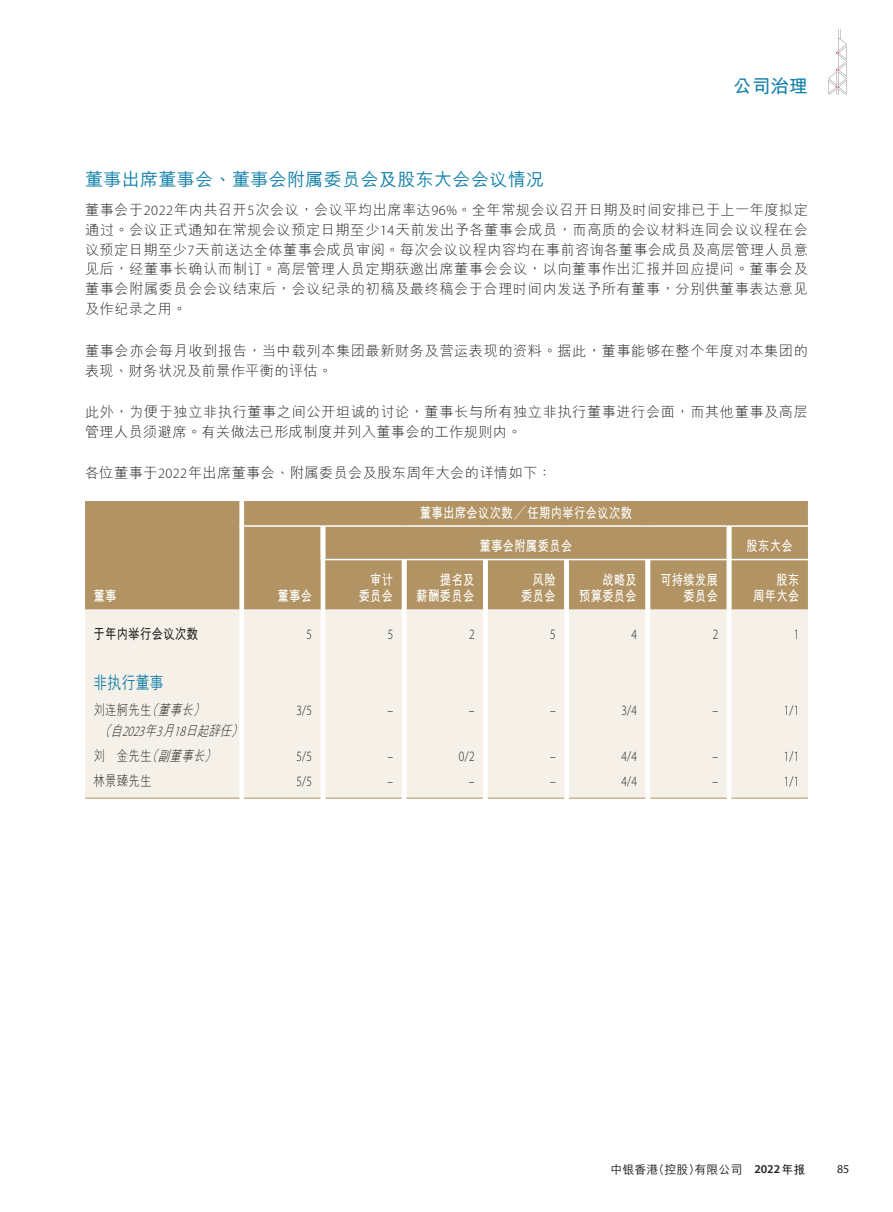
<style>
.page{position:relative;width:893px;height:1212px;background:#fff}
.page>*{position:absolute;margin:0;border:0;box-sizing:border-box;transform-origin:0 0}
.t1{font:700 18.75px "M Hei HKS";color:#1581aa}
.t2{font:500 18px "M Hei HKS";letter-spacing:.02em;color:#1581aa}
.t3{font:500 17.25px "M Hei HKS";letter-spacing:.02em;color:#1581aa;scale:.8 1}
.t4{font:300 14.25px/20px "M Hei HKS";letter-spacing:.035em;color:#231f20}
.t5{font:700 14.25px/16.5px "M Hei HKS";letter-spacing:.02em;color:#fff;text-align:right;scale:.8 1}
.t6{font:300 14.25px "Myriad Pro";color:#231f20;scale:.8 1}
.t7{font:italic 300 14.25px/21px "M Hei HKS";color:#231f20;scale:.8 1}
.t8{font:700 14.25px "M Hei HKS";letter-spacing:.02em;color:#231f20;scale:.8 1}
.t9{font:300 14.25px "M Hei HKS";letter-spacing:.035em;color:#231f20;scale:.8 1}
.t10{font:500 12px "M Hei HKS";color:#231f20}
.t11{font:12px "Myriad Pro";color:#231f20}
.s1{font-family:"Myriad Pro"}
.s2{font-style:normal}
.s3{font-family:"Myriad Pro";font-weight:600}
.s4{font-weight:700}
</style>
<div class="page">
<svg style="left:828px;top:29px;width:19px;height:65px"></svg>
<div style="left:85px;top:501px;width:723px;height:109px;background:#b29464"></div>
<div style="left:85px;top:610px;width:723px;height:188px;background:#f5f1e9"></div>
<hr style="left:731px;top:559px;width:77px;height:1px;background:#fff">
<hr style="left:244px;top:525px;width:77px;height:2px;background:#fff">
<hr style="left:731px;top:525px;width:77px;height:2px;background:#fff">
<svg style="left:321px;top:525px;width:410px;height:85px;background:#b89d71"></svg>
<hr style="left:85px;top:798px;width:154px;height:1px;background:#b29464">
<hr style="left:244px;top:798px;width:77px;height:1px;background:#b29464">
<hr style="left:325px;top:798px;width:77px;height:1px;background:#b29464">
<hr style="left:406px;top:798px;width:77px;height:1px;background:#b29464">
<hr style="left:488px;top:798px;width:76px;height:1px;background:#b29464">
<hr style="left:569px;top:798px;width:76px;height:1px;background:#b29464">
<hr style="left:650px;top:798px;width:77px;height:1px;background:#b29464">
<hr style="left:731px;top:798px;width:77px;height:1px;background:#b29464">
<h1 class="t1" style="left:733px;top:73px;width:76px">公司治理</h1>
<p class="t2" style="left:85px;top:166px;width:461px">董事出席董事會、董事會附屬委員會及股東大會會議情況</p>
<p class="t4" style="left:85px;top:199px;width:725px;text-align:justify">董事會於<span class="s1">2022</span>年內共召開<span class="s1">5</span>次會議，會議平均出席率達<span class="s1">96%</span>。全年常規會議召開日期及時間安排已於上一年度擬定通過。會議正式通知在常規會議預定日期至少<span class="s1">14</span>天前發出予各董事會成員，而高質的會議材料連同會議議程在會議預定日期至少<span class="s1">7</span>天前送達全體董事會成員審閱。每次會議議程內容均在事前咨詢各董事會成員及高層管理人員意見後，經董事長確認而制訂。高層管理人員定期獲邀出席董事會會議，以向董事作出匯報並回應提問。董事會及董事會附屬委員會會議結束後，會議紀錄的初稿及最終稿會於合理時間內發送予所有董事，分別供董事表達意見及作紀錄之用。</p>
<p class="t4" style="left:85px;top:340px;width:724px">董事會亦會每月收到報告，當中載列本集團最新財務及營運表現的資料。據此，董事能夠在整個年度對本集團的表現、財務狀況及前景作平衡的評估。</p>
<p class="t4" style="left:85px;top:401px;width:724px">此外，為便於獨立非執行董事之間公開坦誠的討論，董事長與所有獨立非執行董事進行會面，而其他董事及高層管理人員須避席。有關做法已形成制度並列入董事會的工作規則內。</p>
<p class="t4" style="left:85px;top:462px;width:468px">各位董事於<span class="s1">2022</span>年出席董事會、附屬委員會及股東週年大會的詳情如下：</p>
<p class="t5" style="left:420px;top:503px;width:267px">董事出席會議次數╱任期內舉行會議次數</p>
<p class="t5" style="left:480px;top:537px;width:118px">董事會附屬委員會</p>
<p class="t5" style="left:746px;top:537px;width:59px">股東大會</p>
<p class="t5" style="left:94px;top:587px;width:30px">董事</p>
<p class="t5" style="left:277px;top:587px;width:45px">董事會</p>
<p class="t5" style="left:359px;top:570px;width:45px">審計委員會</p>
<p class="t5" style="left:417px;top:570px;width:74px">提名及<br>薪酬委員會</p>
<p class="t5" style="left:521px;top:570px;width:45px">風險委員會</p>
<p class="t5" style="left:579px;top:570px;width:74px">戰略及<br>預算委員會</p>
<p class="t5" style="left:660px;top:570px;width:74px">可持續發展委員會</p>
<p class="t5" style="left:753px;top:570px;width:59px">股東<br>週年大會</p>
<p class="t8" style="left:94px;top:623px;width:132px">於年內舉行會議次數</p>
<p class="t6" style="left:307px;top:626px;width:8px">5</p>
<p class="t6" style="left:388px;top:626px;width:8px">5</p>
<p class="t6" style="left:469px;top:626px;width:8px">2</p>
<p class="t6" style="left:550px;top:626px;width:8px">5</p>
<p class="t6" style="left:631px;top:626px;width:8px">4</p>
<p class="t6" style="left:713px;top:626px;width:8px">2</p>
<p class="t6" style="left:794px;top:626px;width:8px">1</p>
<p class="t3" style="left:94px;top:670px;width:89px">非執行董事</p>
<p class="t7" style="left:99px;top:698px;width:186px;text-indent:-6px"><span class="s2">劉連舸先生</span>（董事長）<br>（自<span class="s1">2023</span>年<span class="s1">3</span>月<span class="s1">18</span>日起辭任）</p>
<p class="t6" style="left:296px;top:702px;width:21px">3/5</p>
<p class="t6" style="left:388px;top:702px;width:9px">–</p>
<p class="t6" style="left:469px;top:702px;width:9px">–</p>
<p class="t6" style="left:550px;top:702px;width:9px">–</p>
<p class="t6" style="left:621px;top:702px;width:21px">3/4</p>
<p class="t6" style="left:712px;top:702px;width:9px">–</p>
<p class="t6" style="left:784px;top:702px;width:21px">1/1</p>
<p class="t7" style="left:94px;top:745px;width:161px"><span class="s2">劉 金先生</span>（副董事長）</p>
<p class="t6" style="left:296px;top:748px;width:21px">5/5</p>
<p class="t6" style="left:388px;top:748px;width:9px">–</p>
<p class="t6" style="left:459px;top:748px;width:21px">0/2</p>
<p class="t6" style="left:550px;top:748px;width:9px">–</p>
<p class="t6" style="left:621px;top:748px;width:21px">4/4</p>
<p class="t6" style="left:712px;top:748px;width:9px">–</p>
<p class="t6" style="left:784px;top:748px;width:21px">1/1</p>
<p class="t9" style="left:94px;top:771px;width:74px">林景臻先生</p>
<p class="t6" style="left:296px;top:774px;width:21px">5/5</p>
<p class="t6" style="left:388px;top:774px;width:9px">–</p>
<p class="t6" style="left:469px;top:774px;width:9px">–</p>
<p class="t6" style="left:550px;top:774px;width:9px">–</p>
<p class="t6" style="left:621px;top:774px;width:21px">4/4</p>
<p class="t6" style="left:712px;top:774px;width:9px">–</p>
<p class="t6" style="left:784px;top:774px;width:21px">1/1</p>
<p class="t10" style="left:610px;top:1160px;width:196px">中銀香港（控股）有限公司 <span class="s3">2022</span><span class="s4">年報</span></p>
<p class="t11" style="left:837px;top:1161px;width:14px">85</p>
</div>
